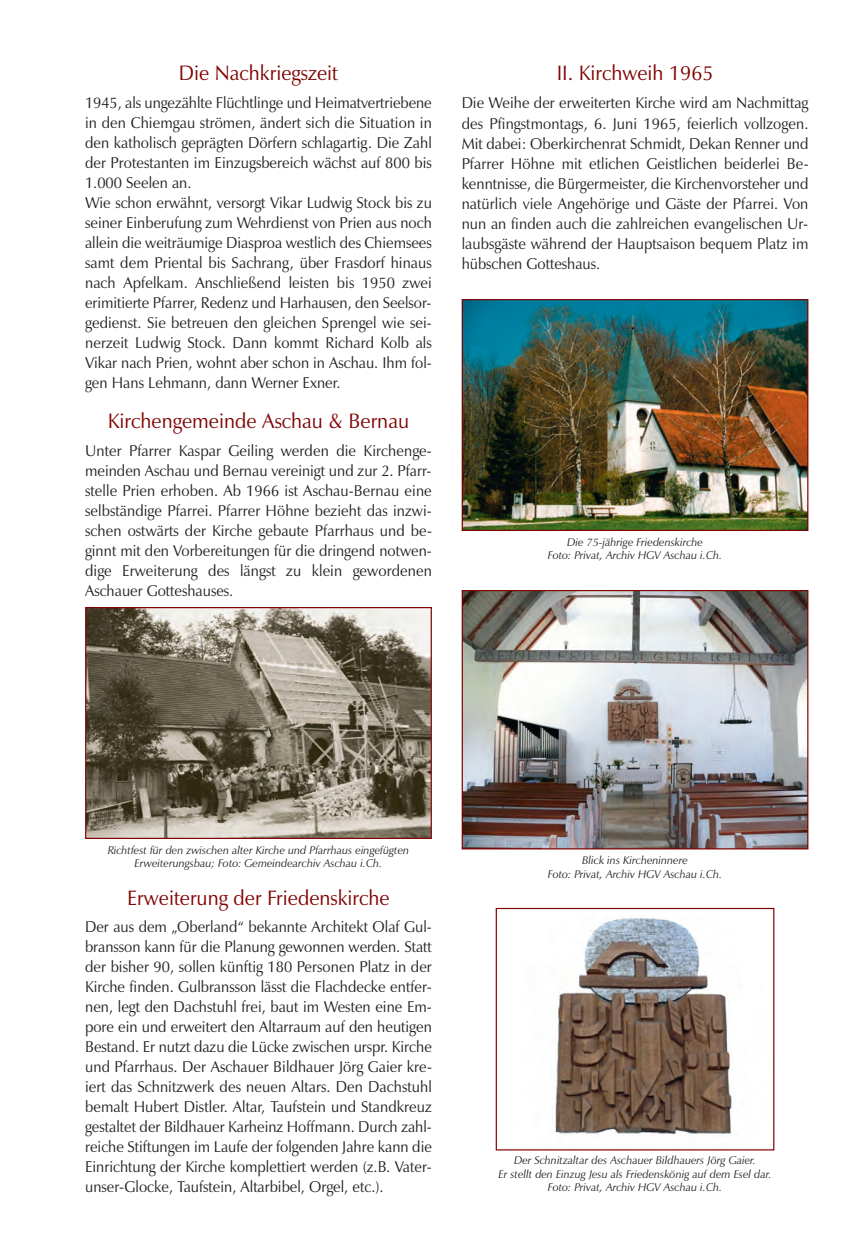
<style>
.page{position:relative;width:851px;height:1255px;background:#fff}
.page>*{position:absolute;margin:0;border:0;box-sizing:border-box;transform-origin:0 0}
.t1{font:21px "Zapf Humanist 601 BT";color:#800000;scale:.96 1}
.t2{font:15.75px/20px "Zapf Humanist 601 BT";color:#231f20;text-align:justify;scale:.95 1}
.t3{font:italic 11.25px/13.5px "Zapf Humanist 601 BT";color:#231f20;text-align:center}
</style>
<div class="page">
<img style="left:87px;top:609px;width:343px;height:228px">
<div style="left:85px;top:607px;width:347px;height:232px;border:1px solid #800000"></div>
<img style="left:463px;top:301px;width:343px;height:228px">
<div style="left:461px;top:299px;width:347px;height:232px;border:1px solid #800000"></div>
<img style="left:463px;top:592px;width:343px;height:255px">
<div style="left:461px;top:590px;width:347px;height:259px;border:1px solid #800000"></div>
<img style="left:555px;top:915px;width:177px;height:221px">
<div style="left:495px;top:907px;width:279px;height:243px;border:1px solid #800000"></div>
<h1 class="t1" style="left:179px;top:60px;width:167px">Die Nachkriegszeit</h1>
<p class="t2" style="left:85px;top:93px;width:366px;text-align:left">1945, als ungezählte Flüchtlinge und Heimatvertriebene in den Chiemgau strömen, ändert sich die Situation in den katholisch geprägten Dörfern schlagartig. Die Zahl der Protestanten im Einzugsbereich wächst auf 800 bis 1.000 Seelen an.<br>Wie schon erwähnt, versorgt Vikar Ludwig Stock bis zu seiner Einberufung zum Wehrdienst von Prien aus noch allein die weiträumige Diasproa westlich des Chiemsees samt dem Priental bis Sachrang, über Frasdorf hinaus nach Apfelkam. Anschließend leisten bis 1950 zwei erimitierte Pfarrer, Redenz und Harhausen, den Seelsor&shy;gedienst. Sie betreuen den gleichen Sprengel wie sei&shy;nerzeit Ludwig Stock. Dann kommt Richard Kolb als Vikar nach Prien, wohnt aber schon in Aschau. Ihm fol&shy;gen Hans Lehmann, dann Werner Exner.</p>
<h1 class="t1" style="left:108px;top:408px;width:315px">Kirchengemeinde Aschau &amp; Bernau</h1>
<p class="t2" style="left:85px;top:440px;width:367px">Unter Pfarrer Kaspar Geiling werden die Kirchenge&shy;meinden Aschau und Bernau vereinigt und zur 2. Pfarr&shy;stelle Prien erhoben. Ab 1966 ist Aschau-Bernau eine selbständige Pfarrei. Pfarrer Höhne bezieht das inzwi&shy;schen ostwärts der Kirche gebaute Pfarrhaus und be&shy;ginnt mit den Vorbereitungen für die dringend notwen&shy;dige Erweiterung des längst zu klein gewordenen Aschauer Gotteshauses.</p>
<h1 class="t1" style="left:556px;top:60px;width:165px">II. Kirchweih 1965</h1>
<p class="t2" style="left:461px;top:93px;width:367px">Die Weihe der erweiterten Kirche wird am Nachmittag des Pfingstmontags, 6. Juni 1965, feierlich vollzogen.<br>Mit dabei: Oberkirchenrat Schmidt, Dekan Renner und Pfarrer Höhne mit etlichen Geistlichen beiderlei Be&shy;kenntnisse, die Bürgermeister, die Kirchenvorsteher und natürlich viele Angehörige und Gäste der Pfarrei. Von nun an finden auch die zahlreichen evangelischen Ur&shy;laubsgäste während der Hauptsaison bequem Platz im hübschen Gotteshaus.</p>
<p class="t3" style="left:547px;top:535px;width:176px">Die 75-jährige Friedenskirche<br>Foto: Privat, Archiv HGV Aschau i.Ch.</p>
<p class="t3" style="left:108px;top:843px;width:303px">Richtfest für den zwischen alter Kirche und Pfarrhaus eingefügten<br>Erweiterungsbau; Foto: Gemeindearchiv Aschau i.Ch.</p>
<h1 class="t1" style="left:127px;top:885px;width:275px">Erweiterung der Friedenskirche</h1>
<p class="t2" style="left:85px;top:916px;width:367px">Der aus dem „Oberland“ bekannte Architekt Olaf Gul&shy;bransson kann für die Planung gewonnen werden. Statt der bisher 90, sollen künftig 180 Personen Platz in der Kirche finden. Gulbransson lässt die Flachdecke entfer&shy;nen, legt den Dachstuhl frei, baut im Westen eine Em&shy;pore ein und erweitert den Altarraum auf den heutigen Bestand. Er nutzt dazu die Lücke zwischen urspr. Kirche und Pfarrhaus. Der Aschauer Bildhauer Jörg Gaier kre&shy;iert das Schnitzwerk des neuen Altars. Den Dachstuhl bemalt Hubert Distler. Altar, Taufstein und Standkreuz gestaltet der Bildhauer Karheinz Hoffmann. Durch zahl&shy;reiche Stiftungen im Laufe der folgenden Jahre kann die Einrichtung der Kirche komplettiert werden (z.B. Vater&shy;unser-Glocke, Taufstein, Altarbibel, Orgel, etc.).</p>
<p class="t3" style="left:547px;top:853px;width:176px">Blick ins Kircheninnere<br>Foto: Privat, Archiv HGV Aschau i.Ch.</p>
<p class="t3" style="left:498px;top:1153px;width:274px">Der Schnitzaltar des Aschauer Bildhauers Jörg Gaier.<br>Er stellt den Einzug Jesu als Friedenskönig auf dem Esel dar.<br>Foto: Privat, Archiv HGV Aschau i.Ch.</p>
</div>
